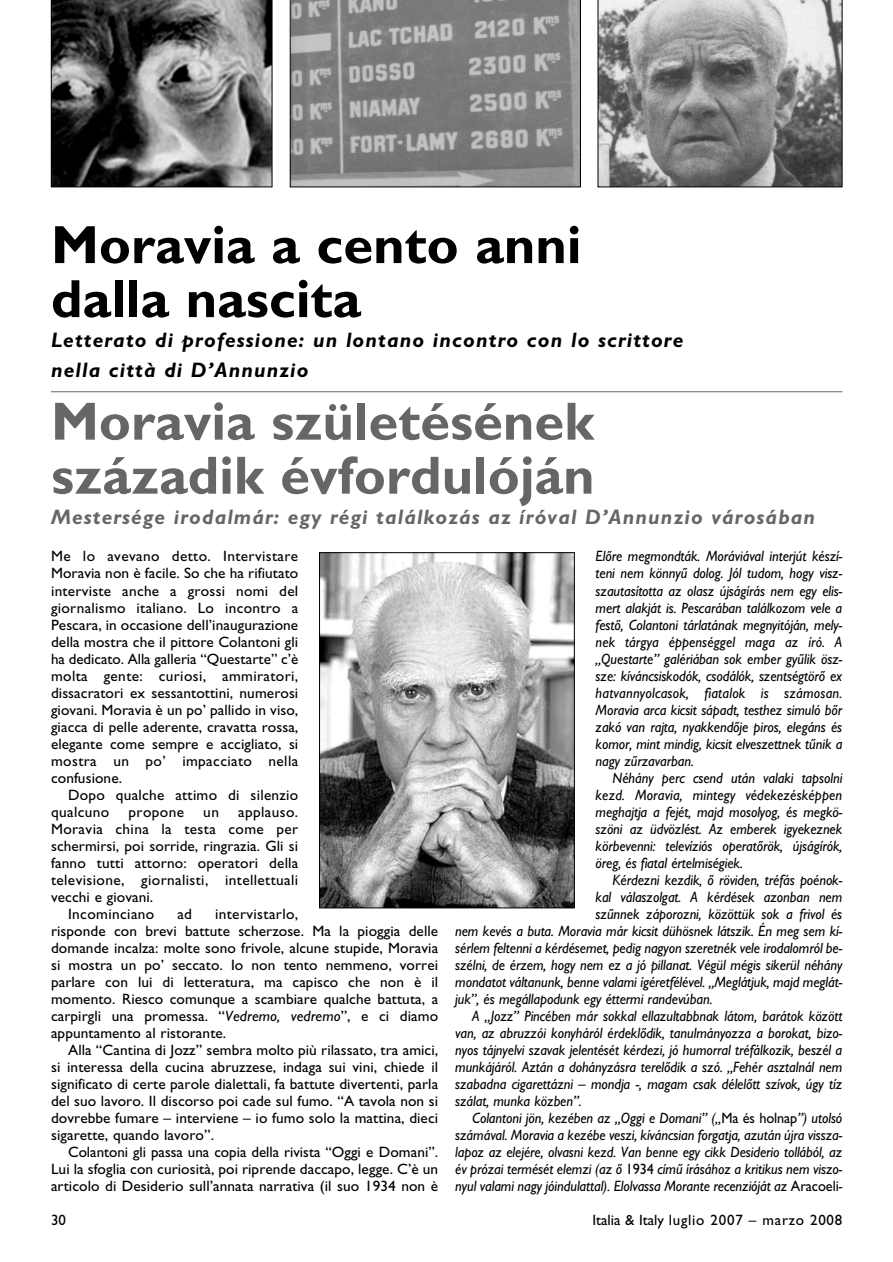
<style>
.page{position:relative;width:893px;height:1262px;background:#fff}
.page>*{position:absolute;margin:0;border:0;box-sizing:border-box;transform-origin:0 0}
.t1{font:54px/54px "Gill H Bold";color:#666}
.t2{font:54px/54px "Gill H Bold";color:#000}
.t3{font:21px/30px "Gill H Bold Ita";letter-spacing:.055em;color:#000}
.t4{font:21px "Gill H Bold Ita";letter-spacing:.055em;color:#666}
.t5{font:15px/17px "Gill H Ita";letter-spacing:-.005em;color:#000;text-align:justify;scale:.95 1}
.t6{font:15px/17px "Gill H";letter-spacing:.005em;color:#000;text-align:justify}
.t7{font:15px "Gill H";letter-spacing:.025em;color:#000}
.t8{font:15px "Gill H";letter-spacing:.05em;color:#000}
.s1{font-family:"Gill H Ita"}
.s2{font-family:"Gill H"}
</style>
<div class="page">
<hr style="left:51px;top:391px;width:791px;height:1px;background:#666">
<img style="left:321px;top:554px;width:251px;height:352px">
<div style="left:319px;top:552px;width:255px;height:356px;border:1px solid #000"></div>
<svg style="left:51px;top:0;width:221px;height:187px;background:#5d5d5d"></svg>
<svg style="left:290px;top:0;width:290px;height:187px;background:#8a8a8a"></svg>
<svg style="left:597px;top:0;width:245px;height:187px;background:#8f8f8f"></svg>
<h1 class="t2" style="left:51px;top:224px;width:532px">Moravia a cento anni dalla nascita</h1>
<h2 class="t3" style="left:51px;top:327px;width:634px">Letterato di professione: un lontano incontro con lo scrittore nella città di D’Annunzio</h2>
<h1 class="t1" style="left:51px;top:400px;width:545px">Moravia születésének századik évfordulóján</h1>
<h2 class="t4" style="left:51px;top:509px;width:765px">Mestersége irodalmár: egy régi találkozás az íróval D’Annunzio városában</h2>
<p class="t6" style="left:51px;top:549px;width:249px">Me lo avevano detto. Intervistare Moravia non è facile. So che ha rifiutato interviste anche a grossi nomi del giornalismo italiano. Lo incontro a Pescara, in occasione dell’inaugurazione della mostra che il pittore Colantoni gli ha dedicato. Alla galleria “Questarte” c’è molta gente: curiosi, ammiratori, dissacratori ex sessantottini, numerosi giovani. Moravia è un po’ pallido in viso, giacca di pelle aderente, cravatta rossa, elegante come sempre e accigliato, si mostra un po’ impacciato nella confusione.</p>
<p class="t6" style="left:51px;top:788px;width:249px;text-indent:17px">Dopo qualche attimo di silenzio qualcuno</p>
<p class="t7" style="left:128px;top:806px;width:57px">propone</p>
<p class="t6" style="left:203px;top:805px;width:17px">un</p>
<p class="t7" style="left:238px;top:806px;width:62px">applauso.</p>
<p class="t7" style="left:51px;top:823px;width:249px">Moravia china la testa come per</p>
<p class="t6" style="left:51px;top:839px;width:249px">schermirsi, poi sorride, ringrazia. Gli si</p>
<p class="t6" style="left:51px;top:856px;width:249px">fanno tutti attorno: operatori della</p>
<p class="t7" style="left:51px;top:874px;width:249px">televisione, giornalisti, intellettuali</p>
<p class="t6" style="left:51px;top:890px;width:104px">vecchi e giovani.</p>
<p class="t7" style="left:68px;top:908px;width:88px">Incominciano</p>
<p class="t6" style="left:177px;top:907px;width:16px">ad</p>
<p class="t6" style="left:51px;top:907px;width:388px;text-align:left;text-indent:164px">intervistarlo,<br>risponde con brevi battute scherzose. Ma la pioggia delle domande incalza: molte sono frivole, alcune stupide, Moravia si mostra un po’ seccato. Io non tento nemmeno, vorrei parlare con lui di letteratura, ma capisco che non è il momento. Riesco comunque a scambiare qualche battuta, a carpirgli una promessa. “<span class="s1">Vedremo, vedremo</span>”, e ci diamo appuntamento al ristorante.</p>
<p class="t6" style="left:51px;top:1043px;width:388px;text-indent:17px">Alla “Cantina di Jozz” sembra molto più rilassato, tra amici, si interessa della cucina abruzzese, indaga sui vini, chiede il significato di certe parole dialettali, fa battute divertenti, parla del suo lavoro. Il discorso poi cade sul fumo. “A tavola non si dovrebbe fumare – interviene – io fumo solo la mattina, dieci sigarette, quando lavoro”.</p>
<p class="t6" style="left:51px;top:1145px;width:388px;text-indent:17px">Colantoni gli passa una copia della rivista “Oggi e Domani”.<br>Lui la sfoglia con curiosità, poi riprende daccapo, legge. C’è un articolo di Desiderio sull’annata narrativa (il suo 1934 non è</p>
<p class="t5" style="left:595px;top:549px;width:261px">Elôre megmondták. Moráviával interjút készí&shy;teni nem könnyû dolog. Jól tudom, hogy visz&shy;szautasította az olasz újságírás nem egy elis&shy;mert alakját is. Pescarában találkozom vele a festô, Colantoni tárlatának megnyitóján, mely&shy;nek tárgya éppenséggel maga az író. A „Questarte” galériában sok ember gyûlik ösz&shy;sze: kíváncsiskodók, csodálók, szentségtörô ex hatvannyolcasok, fiatalok is számosan.<br>Moravia arca kicsit sápadt, testhez simuló bôr zakó van rajta, nyakkendôje piros, elegáns és komor, mint mindig, kicsit elveszettnek tûnik a nagy zûrzavarban.</p>
<p class="t5" style="left:595px;top:771px;width:261px;text-indent:17px">Néhány perc csend után valaki tapsolni kezd. Moravia, mintegy védekezésképpen meghajtja a fejét, majd mosolyog, és megkö&shy;szöni az üdvözlést. Az emberek igyekeznek körbevenni: televíziós operatôrök, újságírók, öreg, és fiatal értelmiségiek.</p>
<p class="t5" style="left:612px;top:873px;width:243px">Kérdezni kezdik, ô röviden, tréfás poénok-</p>
<p class="t5" style="left:595px;top:890px;width:261px">kal válaszolgat. A kérdések azonban nem</p>
<p class="t5" style="left:595px;top:907px;width:261px">szûnnek záporozni, közöttük sok a frivol és</p>
<p class="t5" style="left:455px;top:924px;width:409px">nem kevés a buta. Moravia már kicsit dühösnek látszik. Én meg sem kí-</p>
<p class="t5" style="left:455px;top:941px;width:409px">sérlem feltenni a kérdésemet, pedig nagyon szeretnék vele irodalomról be-</p>
<p class="t5" style="left:455px;top:958px;width:409px">szélni, de érzem, hogy nem ez a jó pillanat. Végül mégis sikerül néhány</p>
<p class="t5" style="left:455px;top:975px;width:409px">mondatot váltanunk, benne valami ígéretfélével. „Meglátjuk, majd meglát-</p>
<p class="t5" style="left:455px;top:992px;width:272px">juk”, és megállapodunk egy éttermi randevúban.</p>
<p class="t5" style="left:472px;top:1009px;width:391px">A „Jozz” Pincében már sokkal ellazultabbnak látom, barátok között</p>
<p class="t5" style="left:455px;top:1026px;width:409px">van, az abruzzói konyháról érdeklôdik, tanulmányozza a borokat, bizo-</p>
<p class="t5" style="left:455px;top:1043px;width:409px">nyos tájnyelvi szavak jelentését kérdezi, jó humorral tréfálkozik, beszél a</p>
<p class="t5" style="left:455px;top:1060px;width:409px">munkájáról. Aztán a dohányzásra terelôdik a szó. „Fehér asztalnál nem</p>
<p class="t5" style="left:455px;top:1077px;width:409px">szabadna cigarettázni – mondja -, magam csak délelôtt szívok, úgy tíz</p>
<p class="t5" style="left:455px;top:1094px;width:134px">szálat, munka közben”.</p>
<p class="t5" style="left:472px;top:1111px;width:391px">Colantoni jön, kezében az „Oggi e Domani” („<span class="s2">Ma és holnap</span>”) utolsó</p>
<p class="t5" style="left:455px;top:1128px;width:409px">számával. Moravia a kezébe veszi, kíváncsian forgatja, azután újra vissza-</p>
<p class="t5" style="left:455px;top:1145px;width:409px">lapoz az elejére, olvasni kezd. Van benne egy cikk Desiderio tollából, az</p>
<p class="t5" style="left:455px;top:1162px;width:409px">év prózai termését elemzi (az ô <span class="s2">1934</span> címû írásához a kritikus nem viszo-</p>
<p class="t5" style="left:455px;top:1179px;width:409px">nyul valami nagy jóindulattal). Elolvassa Morante recenzióját az <span class="s2">Aracoeli</span>-</p>
<p class="t6" style="left:51px;top:1213px;width:17px">30</p>
<p class="t8" style="left:592px;top:1215px;width:251px">Italia &amp; Italy luglio 2007 – marzo 2008</p>
</div>
